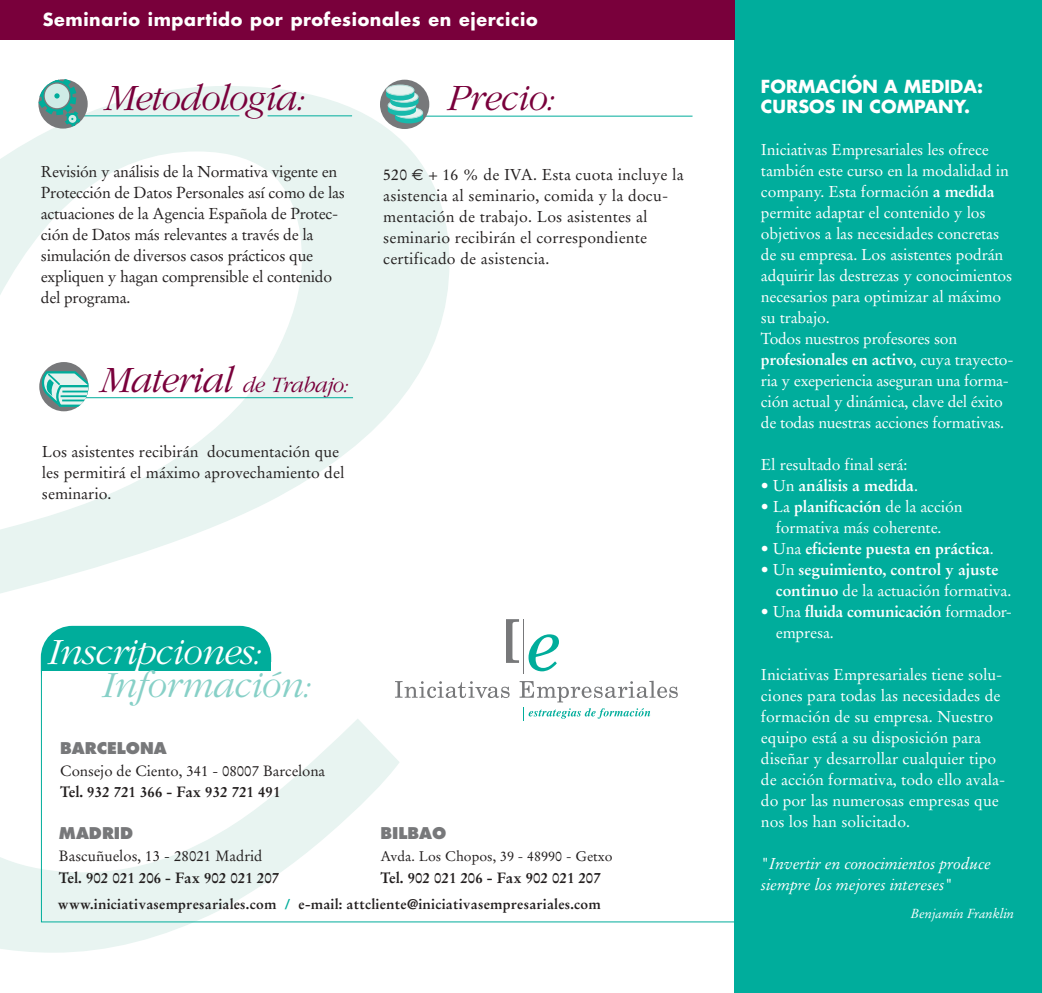
<style>
.page{position:relative;width:1042px;height:993px;background:#fff}
.page>*{position:absolute;margin:0;border:0;box-sizing:border-box;transform-origin:0 0}
.t1{font:italic 300 38.5px "Garamond";letter-spacing:-.02em;color:#79003b}
.t2{font:italic 300 38.5px "Garamond";letter-spacing:-.02em;color:#fff}
.t3{font:italic 300 38.5px "Garamond";letter-spacing:-.02em;color:#87d0c7}
.t4{font:italic 300 22.75px "Garamond";letter-spacing:-.02em;color:#79003b}
.t5{font:700 17.5px "Futura";letter-spacing:.035em;color:#fff}
.t6{font:700 17.5px/19.2px "Futura";letter-spacing:.005em;color:#fff}
.t7{font:15.75px/21px "Stempel Garamond";letter-spacing:-.01em;color:#fff}
.t8{font:15.75px/21px "Stempel Garamond";color:#231f1f}
.t9{font:15.75px/21px "Stempel Garamond";letter-spacing:-.02em;color:#231f1f}
.t10{font:700 15.75px/21px "Stempel Garamond";letter-spacing:-.01em;color:#fff}
.t11{font:italic 15.75px/21px "Stempel Garamond";letter-spacing:-.01em;color:#fff}
.t12{font:800 15.75px "Futura";color:#77787a}
.t13{font:700 14.88px "Stempel Garamond";color:#231f1f}
.t14{font:14.88px "Stempel Garamond";letter-spacing:-.005em;color:#231f1f}
.t15{font:700 14px "Stempel Garamond";letter-spacing:.015em;color:#231f1f}
.t16{font:14px "Stempel Garamond";color:#231f1f}
.t17{font:italic 13.12px "Stempel Garamond";letter-spacing:-.01em;color:#fff}
.s1{font-size:38.5px}
.s2{font-family:"Euro Sans"}
.s3{color:#00ad9b}
.s4{font-weight:700}
.s5{font-weight:400}
</style>
<div class="page">
<svg style="left:0;top:86px;width:449px;height:866px"></svg>
<div style="left:41px;top:625px;width:230px;height:76px;background:#00ad9b;border-radius:32px"></div>
<div style="left:271px;top:662px;width:466px;height:27px;background:#fff"></div>
<div style="left:42px;top:671px;width:261px;height:53px;background:#fff"></div>
<svg style="left:395px;top:681px;width:114px;height:17px"></svg>
<svg style="left:506px;top:619px;width:13px;height:43px"></svg>
<hr style="left:523px;top:619px;width:1px;height:54px;background:#77787a">
<svg style="left:528px;top:634px;width:31px;height:37px"></svg>
<svg style="left:519px;top:680px;width:159px;height:39px"></svg>
<div style="left:734px;top:0;width:307px;height:992px;background:#00ad9c"></div>
<hr style="left:398px;top:116px;width:294px;height:1px;background:#00ad9c">
<div style="left:380px;top:80px;width:49px;height:49px;background:#77787a;border-radius:50%"></div>
<svg style="left:386px;top:90px;width:37px;height:34px"></svg>
<div style="left:386px;top:85px;width:28px;height:11px;background:#e6f3f0;border:1px solid #b6e0db;border-radius:50%"></div>
<hr style="left:58px;top:397px;width:295px;height:1px;background:#00ad9c">
<div style="left:39px;top:362px;width:49px;height:49px;background:#77787a;border-radius:50%"></div>
<svg style="left:40px;top:367px;width:48px;height:43px"></svg>
<hr style="left:45px;top:115px;width:194px;height:1px;background:#00ad9c">
<hr style="left:267px;top:115px;width:85px;height:1px;background:#00ad9c">
<div style="left:38px;top:79px;width:50px;height:49px;background:#77787a;border-radius:50%"></div>
<svg style="left:38px;top:79px;width:42px;height:47px"></svg>
<div style="left:0;top:0;width:734px;height:40px;background:#79003b"></div>
<p class="t5" style="left:43px;top:11px;width:496px">Seminario impartido por profesionales en ejercicio</p>
<h1 class="t1" style="left:105px;top:83px;width:203px">Metodología:</h1>
<p class="t9" style="left:41px;top:162px;width:305px">Revisión y análisis de la Normativa vigente en Protección de Datos Personales así como de las actuaciones de la Agencia Española de Protec&shy;ción de Datos más relevantes a través de la simulación de diversos casos prácticos que expliquen y hagan comprensible el contenido del programa.</p>
<h2 class="t4" style="left:100px;top:376px;width:251px"><span class="s1">Material</span> de Trabajo:</h2>
<p class="t8" style="left:42px;top:443px;width:304px">Los asistentes recibirán documentación que les permitirá el máximo aprovechamiento del seminario.</p>
<h1 class="t1" style="left:447px;top:83px;width:111px">Precio:</h1>
<p class="t8" style="left:383px;top:166px;width:302px">520 <span class="s2">€</span> + 16 % de IVA. Esta cuota incluye la asistencia al seminario, comida y la docu&shy;mentación de trabajo. Los asistentes al seminario recibirán el correspondiente certificado de asistencia.</p>
<h1 class="t2" style="left:48px;top:637px;width:217px">Inscripciones:</h1>
<h1 class="t3" style="left:103px;top:670px;width:212px">Información:</h1>
<p class="t12" style="left:60px;top:740px;width:108px">BARCELONA</p>
<p class="t14" style="left:60px;top:763px;width:266px">Consejo de Ciento, 341 - 08007 Barcelona</p>
<p class="t13" style="left:60px;top:785px;width:222px">Tel. 932 721 366 - Fax 932 721 491</p>
<p class="t12" style="left:380px;top:826px;width:67px">BILBAO</p>
<p class="t16" style="left:380px;top:850px;width:234px">Avda. Los Chopos, 39 - 48990 - Getxo</p>
<p class="t13" style="left:380px;top:871px;width:222px">Tel. 902 021 206 - Fax 902 021 207</p>
<p class="t15" style="left:58px;top:898px;width:544px">www.iniciativasempresariales.com <span class="s3">/</span> e-mail: attcliente@iniciativasempresariales.com</p>
<p class="t12" style="left:59px;top:826px;width:76px">MADRID</p>
<p class="t14" style="left:59px;top:849px;width:205px">Bascuñuelos, 13 - 28021 Madrid</p>
<p class="t13" style="left:59px;top:871px;width:222px">Tel. 902 021 206 - Fax 902 021 207</p>
<p class="t6" style="left:761px;top:79px;width:224px">FORMACIÓN A MEDIDA:<br>CURSOS IN COMPANY.</p>
<p class="t7" style="left:761px;top:140px;width:254px">Iniciativas Empresariales les ofrece también este curso en la modalidad in company. Esta formación <span class="s4">a medida </span>permite adaptar el contenido y los objetivos a las necesidades concretas de su empresa. Los asistentes podrán adquirir las destrezas y conocimientos necesarios para optimizar al máximo su trabajo.<br>Todos nuestros profesores son <span class="s4">profesionales en activo</span>, cuya trayecto&shy;ria y exeperiencia aseguran una forma&shy;ción actual y dinámica, clave del éxito de todas nuestras acciones formativas.</p>
<p class="t7" style="left:761px;top:455px;width:148px">El resultado final será:</p>
<p class="t10" style="left:761px;top:476px;width:158px"><span class="s5">• Un</span> análisis a medida<span class="s5">.</span></p>
<p class="t7" style="left:761px;top:497px;width:203px;text-align:center">• La <span class="s4">planificación</span> de la acción formativa más coherente.</p>
<p class="t10" style="left:761px;top:539px;width:234px"><span class="s5">• Una</span> eficiente puesta en práctica<span class="s5">.</span></p>
<p class="t10" style="left:776px;top:560px;width:237px;text-indent:-15px"><span class="s5">• Un</span> seguimiento, control y ajuste continuo <span class="s5">de la actuación formativa.</span></p>
<p class="t7" style="left:776px;top:602px;width:238px;text-indent:-15px">• Una <span class="s4">fluida comunicación</span> formador&shy;empresa.</p>
<p class="t7" style="left:761px;top:665px;width:246px">Iniciativas Empresariales tiene solu&shy;ciones para todas las necesidades de formación de su empresa. Nuestro equipo está a su disposición para diseñar y desarrollar cualquier tipo de acción formativa, todo ello avala&shy;do por las numerosas empresas que nos los han solicitado.</p>
<p class="t11" style="left:761px;top:854px;width:232px">"Invertir en conocimientos produce siempre los mejores intereses"</p>
<p class="t17" style="left:910px;top:907px;width:105px">Benjamín Franklin</p>
</div>
